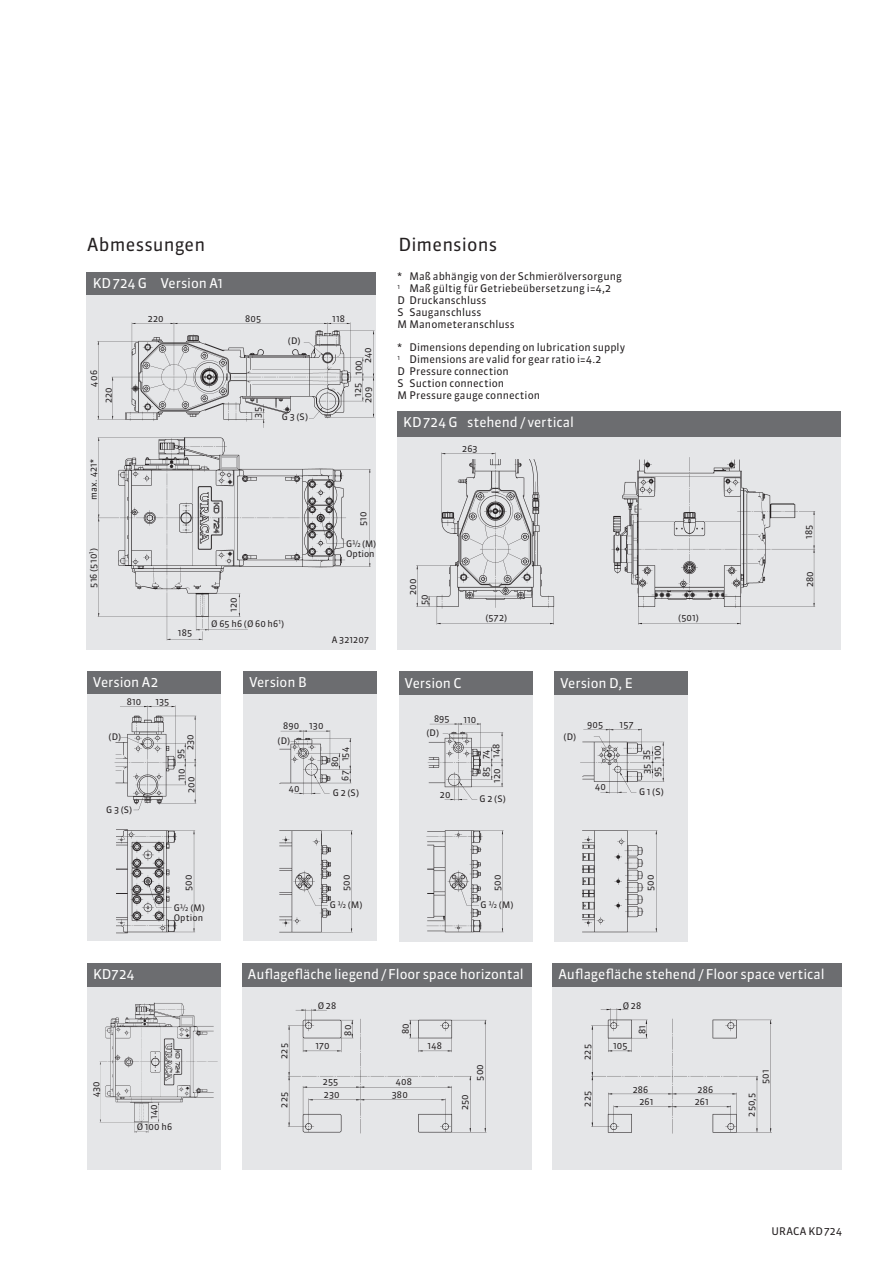
<style>
.page{position:relative;width:893px;height:1263px;background:#fff}
.page>*{position:absolute;margin:0;border:0;box-sizing:border-box;transform-origin:0 0}
.t1{font:18px "Sanuk OT";letter-spacing:.01em;color:#231f20}
.t2{font:13.5px "Sanuk OT";letter-spacing:-.005em;color:#fff}
.t3{font:10.5px/12px "Sanuk OT";letter-spacing:.005em;color:#231f20}
.t4{font:10.5px "Sanuk OT";letter-spacing:.025em;color:#231f20}
.t5{font:9px/10.4px "Sanuk OT";letter-spacing:.015em;color:#231f20}
.t6{font:9px/10.5px "Sanuk OT";letter-spacing:-.01em;color:#231f20}
</style>
<div class="page">
<div style="left:87px;top:272px;width:289px;height:24px;background:#6c6d70"></div>
<div style="left:87px;top:671px;width:134px;height:24px;background:#6c6d70"></div>
<div style="left:87px;top:695px;width:134px;height:246px;background:#e5e6e8"></div>
<div style="left:87px;top:963px;width:134px;height:23px;background:#6c6d70"></div>
<div style="left:87px;top:986px;width:134px;height:183px;background:#e5e6e8"></div>
<div style="left:242px;top:963px;width:289px;height:23px;background:#6c6d70"></div>
<div style="left:242px;top:986px;width:289px;height:183px;background:#e5e6e8"></div>
<div style="left:243px;top:671px;width:134px;height:24px;background:#6c6d70"></div>
<div style="left:243px;top:695px;width:134px;height:246px;background:#e5e6e8"></div>
<div style="left:399px;top:671px;width:134px;height:24px;background:#6c6d70"></div>
<div style="left:399px;top:695px;width:134px;height:246px;background:#e5e6e8"></div>
<div style="left:554px;top:671px;width:134px;height:24px;background:#6c6d70"></div>
<div style="left:554px;top:695px;width:134px;height:246px;background:#e5e6e8"></div>
<div style="left:552px;top:963px;width:290px;height:23px;background:#6c6d70"></div>
<div style="left:552px;top:986px;width:290px;height:183px;background:#e5e6e8"></div>
<div style="left:397px;top:411px;width:444px;height:26px;background:#6c6d70"></div>
<div style="left:397px;top:437px;width:444px;height:212px;background:#e5e6e8"></div>
<img style="left:86px;top:297px;width:290px;height:130px">
<img style="left:86px;top:427px;width:290px;height:219px">
<img style="left:101px;top:694px;width:104px;height:117px">
<img style="left:116px;top:829px;width:79px;height:105px">
<img style="left:274px;top:694px;width:91px;height:101px">
<img style="left:279px;top:830px;width:74px;height:103px">
<img style="left:427px;top:723px;width:77px;height:78px">
<img style="left:426px;top:830px;width:78px;height:103px">
<img style="left:580px;top:728px;width:85px;height:66px">
<img style="left:582px;top:830px;width:76px;height:103px">
<img style="left:416px;top:452px;width:399px;height:173px">
<img style="left:99px;top:1002px;width:119px;height:131px">
<img style="left:288px;top:1009px;width:199px;height:125px">
<img style="left:591px;top:1008px;width:181px;height:126px">
<h1 class="t1" style="left:87px;top:233px;width:120px">Abmessungen</h1>
<h2 class="t2" style="left:93px;top:275px;width:132px">KD724 G Version A1</h2>
<p class="t5" style="left:148px;top:313px;width:17px">220</p>
<p class="t5" style="left:245px;top:313px;width:18px">805</p>
<p class="t5" style="left:332px;top:313px;width:14px">118</p>
<p class="t5" style="left:89px;top:386px;width:18px;rotate:-90deg">406</p>
<p class="t5" style="left:103px;top:403px;width:17px;rotate:-90deg">220</p>
<p class="t5" style="left:88px;top:499px;width:42px;rotate:-90deg">max. 421*</p>
<p class="t5" style="left:88px;top:588px;width:41px;rotate:-90deg">516 (510<sup>1</sup>)</p>
<p class="t5" style="left:288px;top:336px;width:14px">(D)</p>
<p class="t5" style="left:253px;top:418px;width:12px;rotate:-90deg">35</p>
<p class="t5" style="left:282px;top:412px;width:28px">G 3 (S)</p>
<p class="t5" style="left:363px;top:363px;width:18px;rotate:-90deg">240</p>
<p class="t5" style="left:353px;top:375px;width:16px;rotate:-90deg">100</p>
<p class="t5" style="left:353px;top:403px;width:22px;text-indent:6px;rotate:-90deg">125<br>209</p>
<p class="t5" style="left:178px;top:628px;width:16px">185</p>
<p class="t5" style="left:228px;top:612px;width:16px;rotate:-90deg">120</p>
<p class="t5" style="left:211px;top:619px;width:74px">Ø 65 h6 (Ø 60 h6<sup>1</sup>)</p>
<p class="t5" style="left:358px;top:526px;width:16px;rotate:-90deg">510</p>
<p class="t6" style="left:346px;top:538px;width:32px">G½ (M)<br>Option</p>
<p class="t5" style="left:332px;top:635px;width:38px">A 321207</p>
<h1 class="t1" style="left:398px;top:233px;width:100px">Dimensions</h1>
<p class="t3" style="left:398px;top:270px;width:226px">* Maß abhängig von der Schmierölversorgung<br><sup>1</sup> Maß gültig für Getriebeübersetzung i=4,2<br>D Druckanschluss<br>S Sauganschluss<br>M Manometeranschluss</p>
<p class="t3" style="left:398px;top:342px;width:229px">* Dimensions depending on lubrication supply<br><sup>1</sup> Dimensions are valid for gear ratio i=4.2<br>D Pressure connection<br>S Suction connection<br>M Pressure gauge connection</p>
<h2 class="t2" style="left:403px;top:414px;width:172px">KD724 G stehend / vertical</h2>
<p class="t5" style="left:462px;top:444px;width:17px">263</p>
<p class="t5" style="left:408px;top:595px;width:18px;rotate:-90deg">200</p>
<p class="t5" style="left:419px;top:605px;width:12px;rotate:-90deg">50</p>
<p class="t5" style="left:485px;top:612px;width:23px">(572)</p>
<h2 class="t2" style="left:93px;top:674px;width:67px">Version A2</h2>
<p class="t5" style="left:127px;top:697px;width:16px">810</p>
<p class="t5" style="left:155px;top:696px;width:15px">135</p>
<p class="t5" style="left:109px;top:731px;width:14px">(D)</p>
<p class="t5" style="left:106px;top:805px;width:28px">G 3 (S)</p>
<p class="t5" style="left:185px;top:750px;width:17px;rotate:-90deg">230</p>
<p class="t5" style="left:175px;top:759px;width:12px;rotate:-90deg">95</p>
<p class="t5" style="left:177px;top:793px;width:26px;line-height:9.8px;text-indent:12px;rotate:-90deg">110<br>200</p>
<h2 class="t2" style="left:249px;top:674px;width:59px">Version B</h2>
<h2 class="t2" style="left:405px;top:674px;width:59px">Version C</h2>
<h2 class="t2" style="left:560px;top:674px;width:74px">Version D, E</h2>
<p class="t5" style="left:283px;top:721px;width:42px">890 130</p>
<p class="t5" style="left:278px;top:735px;width:14px">(D)</p>
<p class="t5" style="left:289px;top:784px;width:12px">40</p>
<p class="t5" style="left:330px;top:761px;width:16px;text-indent:-6px;rotate:-90deg">80<br>154</p>
<p class="t5" style="left:340px;top:780px;width:12px;rotate:-90deg">67</p>
<p class="t5" style="left:333px;top:787px;width:28px">G 2 (S)</p>
<p class="t5" style="left:434px;top:713px;width:17px">895</p>
<p class="t5" style="left:463px;top:714px;width:15px">110</p>
<p class="t5" style="left:426px;top:728px;width:14px">(D)</p>
<p class="t5" style="left:563px;top:731px;width:14px">(D)</p>
<p class="t5" style="left:440px;top:789px;width:12px">20</p>
<p class="t5" style="left:481px;top:759px;width:17px;rotate:-90deg">74<br>148</p>
<p class="t5" style="left:492px;top:783px;width:16px;rotate:-90deg">120</p>
<p class="t5" style="left:481px;top:777px;width:12px;rotate:-90deg">85</p>
<p class="t5" style="left:480px;top:794px;width:28px">G 2 (S)</p>
<p class="t5" style="left:587px;top:719px;width:18px">905</p>
<p class="t5" style="left:620px;top:719px;width:15px">157</p>
<p class="t5" style="left:641px;top:760px;width:16px;line-height:11.1px;text-indent:-14px;rotate:-90deg">35 35<br>100</p>
<p class="t5" style="left:652px;top:777px;width:12px;rotate:-90deg">95</p>
<p class="t5" style="left:595px;top:782px;width:12px">40</p>
<p class="t5" style="left:639px;top:786px;width:26px">G 1 (S)</p>
<p class="t5" style="left:678px;top:613px;width:22px">(501)</p>
<p class="t5" style="left:183px;top:891px;width:18px;rotate:-90deg">500</p>
<p class="t5" style="left:174px;top:902px;width:33px">G½ (M)<br>Option</p>
<p class="t5" style="left:341px;top:891px;width:18px;rotate:-90deg">500</p>
<p class="t5" style="left:492px;top:891px;width:18px;rotate:-90deg">500</p>
<p class="t5" style="left:330px;top:900px;width:34px">G ½ (M)</p>
<p class="t5" style="left:481px;top:900px;width:34px">G ½ (M)</p>
<p class="t5" style="left:645px;top:891px;width:18px;rotate:-90deg">500</p>
<p class="t5" style="left:804px;top:539px;width:16px;rotate:-90deg">185</p>
<p class="t5" style="left:805px;top:587px;width:18px;rotate:-90deg">280</p>
<h2 class="t2" style="left:93px;top:966px;width:43px">KD724</h2>
<h2 class="t2" style="left:248px;top:966px;width:277px">Auflagefläche liegend / Floor space horizontal</h2>
<h2 class="t2" style="left:558px;top:966px;width:268px">Auflagefläche stehend / Floor space vertical</h2>
<p class="t5" style="left:91px;top:1097px;width:17px;rotate:-90deg">430</p>
<p class="t5" style="left:149px;top:1119px;width:16px;rotate:-90deg">140</p>
<p class="t5" style="left:137px;top:1121px;width:37px">Ø 100 h6</p>
<p class="t5" style="left:279px;top:1059px;width:17px;rotate:-90deg">225</p>
<p class="t5" style="left:279px;top:1108px;width:17px;rotate:-90deg">225</p>
<p class="t5" style="left:623px;top:1000px;width:20px">Ø 28</p>
<p class="t5" style="left:613px;top:1040px;width:16px">105</p>
<p class="t5" style="left:318px;top:1000px;width:20px">Ø 28</p>
<p class="t5" style="left:315px;top:1040px;width:16px">170</p>
<p class="t5" style="left:343px;top:1036px;width:12px;rotate:-90deg">80</p>
<p class="t5" style="left:400px;top:1034px;width:12px;rotate:-90deg">80</p>
<p class="t5" style="left:637px;top:1034px;width:11px;rotate:-90deg">81</p>
<p class="t5" style="left:428px;top:1041px;width:16px">148</p>
<p class="t5" style="left:582px;top:1060px;width:17px;rotate:-90deg">225</p>
<p class="t5" style="left:582px;top:1107px;width:17px;rotate:-90deg">225</p>
<p class="t5" style="left:639px;top:1083px;width:16px;line-height:12.6px;text-indent:-7px">286<br>261</p>
<p class="t5" style="left:746px;top:1116px;width:25px;rotate:-90deg">250,5</p>
<p class="t5" style="left:475px;top:1080px;width:18px;rotate:-90deg">500</p>
<p class="t5" style="left:760px;top:1084px;width:16px;rotate:-90deg">501</p>
<p class="t5" style="left:323px;top:1077px;width:17px">255</p>
<p class="t5" style="left:396px;top:1077px;width:18px">408</p>
<p class="t5" style="left:324px;top:1089px;width:17px">230</p>
<p class="t5" style="left:460px;top:1110px;width:17px;rotate:-90deg">250</p>
<p class="t5" style="left:392px;top:1089px;width:18px">380</p>
<p class="t5" style="left:695px;top:1083px;width:20px;line-height:12.6px;text-align:center">286<br>261</p>
<p class="t4" style="left:771px;top:1224px;width:72px">URACA KD724</p>
</div>
